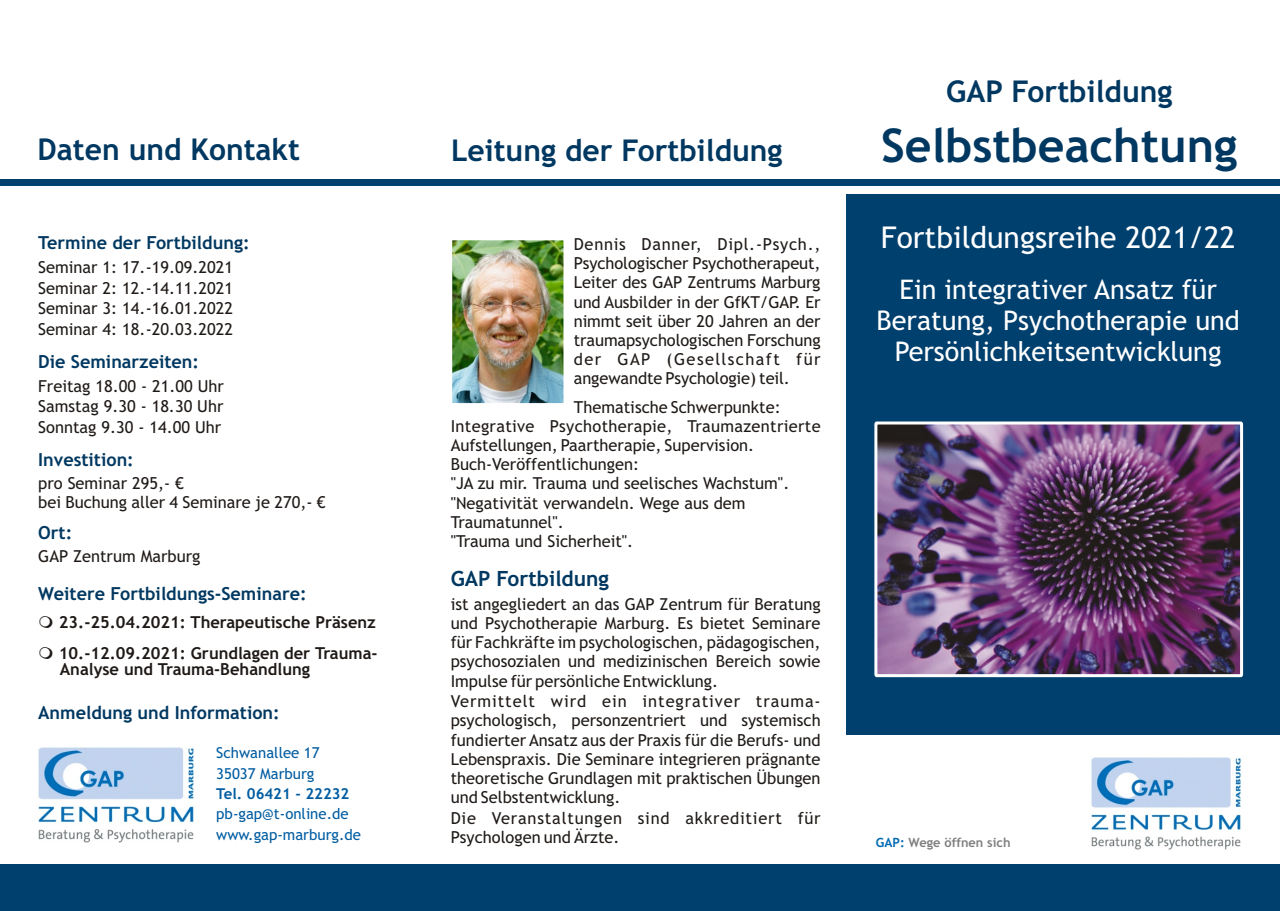
<style>
.page{position:relative;width:1281px;height:911px;background:#fff}
.page>*{position:absolute;margin:0;border:0;box-sizing:border-box;transform-origin:0 0}
.t1{font:700 46.5px "Trebuchet MS";color:#003861}
.t2{font:700 30px "Trebuchet MS";color:#003861}
.t3{font:30px "Trebuchet MS";color:#fff}
.t4{font:27px/31px "Trebuchet MS";color:#fff;text-align:center}
.t5{font:700 21px "Trebuchet MS";color:#003861}
.t6{font:700 18px "Trebuchet MS";color:#003861}
.t7{font:16.5px/19.2px "Trebuchet MS";color:#1f1a17;text-align:justify}
.t8{font:700 16.5px/31.3px "Trebuchet MS";color:#1f1a17}
.t9{font:15px/20.2px "Trebuchet MS";color:#005ca1}
.t10{font:700 15px "Trebuchet MS";color:#005ca1}
.t11{font:700 12.75px "Trebuchet MS";color:#808080}
.s1{color:#006bb3}
</style>
<div class="page">
<div style="left:0;top:179px;width:1280px;height:6px;background:#00406e"></div>
<div style="left:0;top:864px;width:1280px;height:46px;background:#00406e"></div>
<div style="left:846px;top:194px;width:434px;height:540px;background:#00406e"></div>
<img style="left:38px;top:747px;width:156px;height:96px">
<img style="left:1091px;top:757px;width:150px;height:93px">
<img style="left:876px;top:423px;width:366px;height:252px">
<div style="left:874px;top:421px;width:369px;height:256px;border:3px solid #fff"></div>
<img style="left:453px;top:241px;width:109px;height:161px">
<div style="left:449px;top:237px;width:117px;height:169px;border:3px solid #fff"></div>
<h2 class="t2" style="left:38px;top:138px;width:264px">Daten und Kontakt</h2>
<h2 class="t2" style="left:451px;top:139px;width:333px">Leitung der Fortbildung</h2>
<p class="t6" style="left:38px;top:236px;width:213px">Termine der Fortbildung:</p>
<p class="t7" style="left:38px;top:258px;width:196px;line-height:20.5px">Seminar 1: 17.-19.09.2021<br>Seminar 2: 12.-14.11.2021<br>Seminar 3: 14.-16.01.2022<br>Seminar 4: 18.-20.03.2022</p>
<p class="t6" style="left:38px;top:354px;width:162px">Die Seminarzeiten:</p>
<p class="t7" style="left:38px;top:377px;width:187px;line-height:20.5px">Freitag 18.00 - 21.00 Uhr Samstag 9.30 - 18.30 Uhr Sonntag 9.30 - 14.00 Uhr</p>
<p class="t6" style="left:38px;top:452px;width:97px">Investition:</p>
<p class="t7" style="left:38px;top:474px;width:289px">pro Seminar 295,- €<br>bei Buchung aller 4 Seminare je 270,- €</p>
<p class="t7" style="left:38px;top:547px;width:164px">GAP Zentrum Marburg</p>
<p class="t6" style="left:38px;top:525px;width:36px">Ort:</p>
<p class="t6" style="left:38px;top:586px;width:270px">Weitere Fortbildungs-Seminare:</p>
<p class="t8" style="left:59px;top:607px;width:320px">23.-25.04.2021: Therapeutische Präsenz<br>10.-12.09.2021: Grundlagen der Trauma-</p>
<p class="t8" style="left:60px;top:655px;width:252px">Analyse und Trauma-Behandlung</p>
<p class="t6" style="left:38px;top:705px;width:243px">Anmeldung und Information:</p>
<p class="t9" style="left:216px;top:744px;width:105px">Schwanallee 17<br>35037 Marburg</p>
<p class="t10" style="left:216px;top:788px;width:135px">Tel. 06421 - 22232</p>
<p class="t9" style="left:216px;top:805px;width:146px">pb-gap@t-online.de www.gap-marburg.de</p>
<p class="t7" style="left:574px;top:236px;width:248px">Dennis Danner, Dipl.-Psych., Psychologischer Psychotherapeut, Leiter des GAP Zentrums Marburg und Ausbilder in der GfKT/GAP. Er nimmt seit über 20 Jahren an der traumapsychologischen Forschung der GAP (Gesellschaft für angewandte Psychologie) teil.</p>
<p class="t7" style="left:451px;top:399px;width:371px;text-align:left;text-indent:123px">Thematische Schwerpunkte:<br>Integrative Psychotherapie, Traumazentrierte Aufstellungen, Paartherapie, Supervision.<br>Buch-Veröffentlichungen:<br>"JA zu mir. Trauma und seelisches Wachstum". "Negativität verwandeln. Wege aus dem Traumatunnel".<br>"Trauma und Sicherheit".</p>
<p class="t5" style="left:451px;top:570px;width:160px">GAP Fortbildung</p>
<p class="t7" style="left:451px;top:596px;width:372px;text-align:left">ist angegliedert an das GAP Zentrum für Beratung und Psychotherapie Marburg. Es bietet Seminare für Fachkräfte im psychologischen, pädagogischen, psychosozialen und medizinischen Bereich sowie Impulse für persönliche Entwicklung.<br>Vermittelt wird ein integrativer trauma&shy;psychologisch, personzentriert und systemisch fundierter Ansatz aus der Praxis für die Berufs- und Lebenspraxis. Die Seminare integrieren prägnante theoretische Grundlagen mit praktischen Übungen und Selbstentwicklung.<br>Die Veranstaltungen sind akkreditiert für Psychologen und Ärzte.</p>
<h2 class="t2" style="left:946px;top:80px;width:228px">GAP Fortbildung</h2>
<h1 class="t1" style="left:881px;top:128px;width:358px">Selbstbeachtung</h1>
<h2 class="t3" style="left:881px;top:226px;width:356px">Fortbildungsreihe 2021/22</h2>
<h3 class="t4" style="left:877px;top:276px;width:365px">Ein integrativer Ansatz für<br>Beratung, Psychotherapie und<br>Persönlichkeitsentwicklung</h3>
<p class="t11" style="left:876px;top:838px;width:136px"><span class="s1">GAP:</span> Wege öffnen sich</p>
</div>
